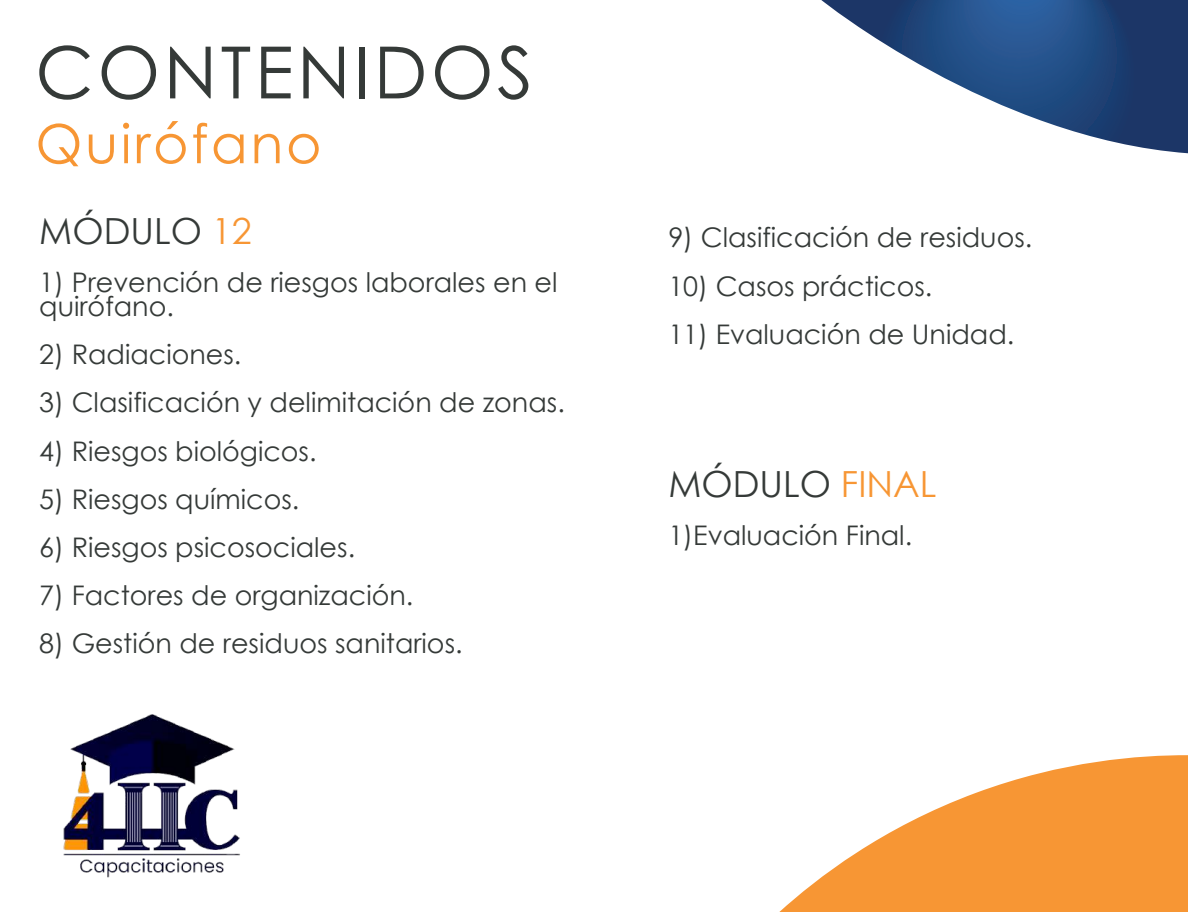
<style>
.page{position:relative;width:1188px;height:912px;background:#fff}
.page>*{position:absolute;margin:0;border:0;box-sizing:border-box;transform-origin:0 0}
.t1{font:72px "Century Gothic";letter-spacing:.05em;color:#353a38}
.t2{font:54px "Century Gothic";letter-spacing:.05em;color:#f79634}
.t3{font:36px "Century Gothic";color:#353a38}
.t4{font:27px/24px "Century Gothic";color:#353a38}
.s1{color:#f79634}
</style>
<div class="page">
<svg style="left:821px;top:0;width:367px;height:153px"></svg>
<svg style="left:779px;top:755px;width:409px;height:157px;fill:#f79634"></svg>
<img style="left:63px;top:714px;width:177px;height:164px">
<h1 class="t1" style="left:35px;top:22px;width:499px">CONTENIDOS</h1>
<h2 class="t2" style="left:35px;top:106px;width:288px">Quirófano</h2>
<h3 class="t3" style="left:39px;top:206px;width:214px">MÓDULO <span class="s1">12</span></h3>
<p class="t4" style="left:39px;top:270px;width:520px">1) Prevención de riesgos laborales en el quirófano.</p>
<p class="t4" style="left:39px;top:342px;width:204px">2) Radiaciones.</p>
<p class="t4" style="left:39px;top:390px;width:527px">3) Clasificación y delimitación de zonas.</p>
<p class="t4" style="left:39px;top:438px;width:279px">4) Riesgos biológicos.</p>
<p class="t4" style="left:39px;top:486px;width:262px">5) Riesgos químicos.</p>
<p class="t4" style="left:39px;top:534px;width:317px">6) Riesgos psicosociales.</p>
<p class="t4" style="left:39px;top:582px;width:376px">7) Factores de organización.</p>
<p class="t4" style="left:39px;top:630px;width:425px">8) Gestión de residuos sanitarios.</p>
<p class="t4" style="left:668px;top:225px;width:365px">9) Clasificación de residuos.</p>
<p class="t4" style="left:668px;top:273px;width:265px">10) Casos prácticos.</p>
<p class="t4" style="left:668px;top:321px;width:347px">11) Evaluación de Unidad.</p>
<h3 class="t3" style="left:668px;top:459px;width:270px">MÓDULO <span class="s1">FINAL</span></h3>
<p class="t4" style="left:668px;top:523px;width:245px">1)Evaluación Final.</p>
</div>
